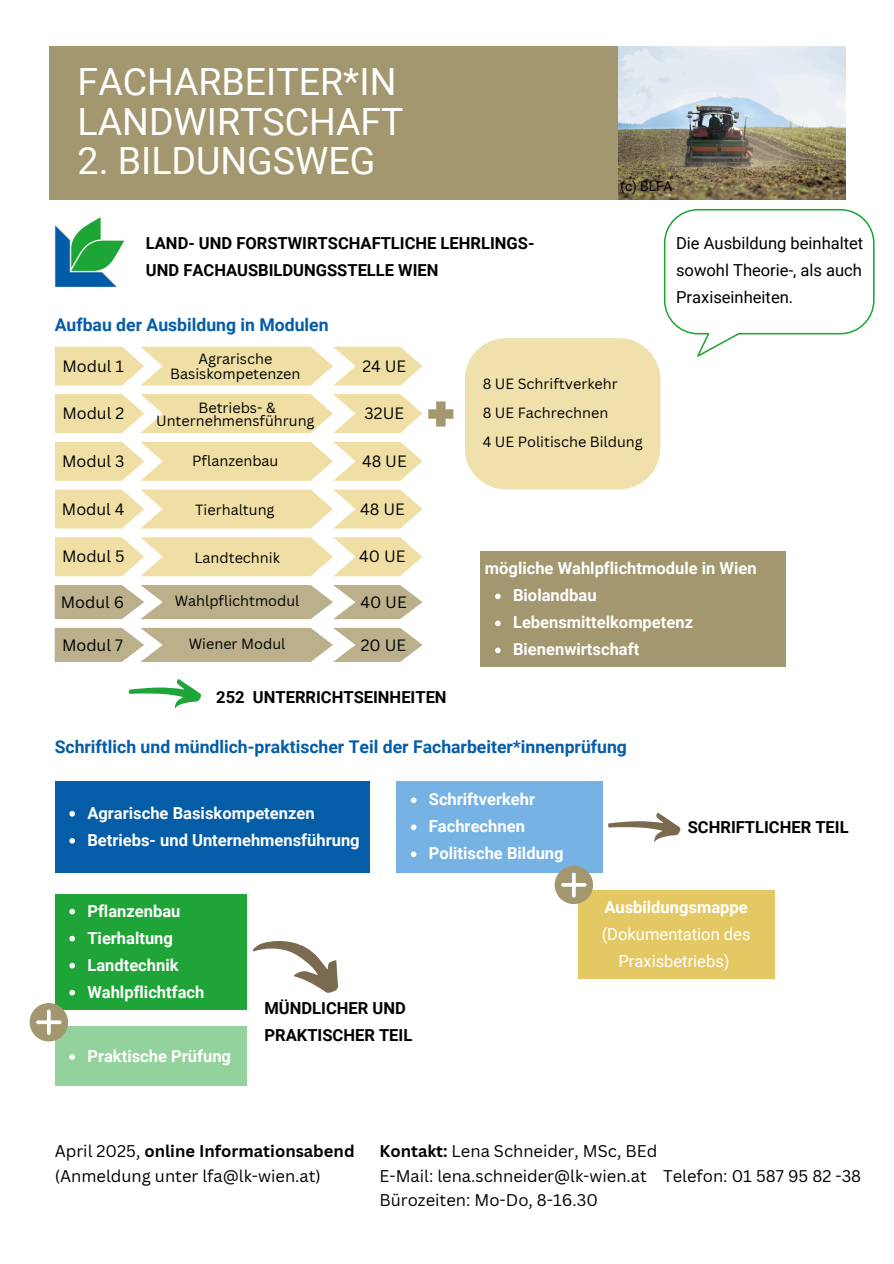
<style>
.page{position:relative;width:894px;height:1264px;background:#fff}
.page>*{position:absolute;margin:0;border:0;box-sizing:border-box;transform-origin:0 0}
.t1{font:37.5px/39.3px "Roboto";color:#fff}
.t2{font:700 17.55px "Roboto";color:#055ca7}
.t3{font:700 16.5px "Roboto";color:#fff}
.t4{font:16.5px/24.8px "Canva Sans";color:#000}
.t5{font:700 16.5px/27px "Roboto";color:#000}
.t6{font:16.5px/27px "Roboto";color:#000;text-align:justify}
.t7{font:16.5px/27px "Roboto";color:#fff;text-align:center}
.t8{font:16.05px "Canva Sans";color:#000}
.t9{font:14.4px "Canva Sans";color:#000}
.t10{font:13.5px "Roboto";color:#000}
.s1{font-weight:700}
</style>
<div class="page">
<img style="left:55px;top:217px;width:70px;height:70px">
<svg style="left:129px;top:679px;width:72px;height:29px"></svg>
<div style="left:49px;top:47px;width:582px;height:153px;background:#a2976f"></div>
<img style="left:618px;top:47px;width:227px;height:153px">
<svg style="left:55px;top:346px;width:367px;height:39px;background:#f1e3b2"></svg>
<svg style="left:55px;top:394px;width:367px;height:39px;background:#f1e3b1"></svg>
<svg style="left:55px;top:442px;width:367px;height:39px;background:#f1e3b1"></svg>
<svg style="left:55px;top:489px;width:367px;height:39px;background:#f1e3b2"></svg>
<svg style="left:55px;top:537px;width:367px;height:39px;background:#f1e3b2"></svg>
<svg style="left:55px;top:585px;width:367px;height:34px;background:#c4bb9b"></svg>
<svg style="left:55px;top:628px;width:367px;height:34px;background:#c4bb9b"></svg>
<svg style="left:465px;top:209px;width:409px;height:280px"></svg>
<svg style="left:428px;top:401px;width:25px;height:25px"></svg>
<div style="left:396px;top:781px;width:206px;height:91px;background:#76b3e4"></div>
<svg style="left:410px;top:797px;width:6px;height:6px"></svg>
<svg style="left:410px;top:824px;width:6px;height:6px"></svg>
<svg style="left:410px;top:851px;width:6px;height:6px"></svg>
<svg style="left:608px;top:812px;width:72px;height:29px"></svg>
<div style="left:55px;top:781px;width:314px;height:91px;background:#055ca7"></div>
<svg style="left:69px;top:811px;width:6px;height:5px"></svg>
<svg style="left:69px;top:838px;width:6px;height:5px"></svg>
<div style="left:55px;top:894px;width:191px;height:115px;background:#1ea437"></div>
<svg style="left:69px;top:908px;width:6px;height:6px"></svg>
<svg style="left:69px;top:935px;width:6px;height:6px"></svg>
<svg style="left:69px;top:962px;width:6px;height:6px"></svg>
<svg style="left:69px;top:989px;width:6px;height:6px"></svg>
<div style="left:55px;top:1026px;width:191px;height:59px;background:#93d19d"></div>
<svg style="left:69px;top:1054px;width:6px;height:5px"></svg>
<div style="left:578px;top:890px;width:195px;height:88px;background:#e4c864"></div>
<svg style="left:253px;top:941px;width:85px;height:52px"></svg>
<svg style="left:554px;top:865px;width:38px;height:38px"></svg>
<svg style="left:30px;top:1003px;width:38px;height:38px"></svg>
<div style="left:480px;top:552px;width:305px;height:115px;background:#a2976f"></div>
<svg style="left:495px;top:593px;width:5px;height:6px"></svg>
<svg style="left:495px;top:620px;width:5px;height:6px"></svg>
<svg style="left:495px;top:647px;width:5px;height:6px"></svg>
<p class="t1" style="left:78px;top:63px;width:327px">FACHARBEITER*IN<br>LANDWIRTSCHAFT</p>
<p class="t1" style="left:78px;top:142px;width:299px">2. BILDUNGSWEG</p>
<p class="t5" style="left:146px;top:230px;width:390px">LAND- UND FORSTWIRTSCHAFTLICHE LEHRLINGS-<br>UND FACHAUSBILDUNGSSTELLE WIEN</p>
<p class="t2" style="left:55px;top:315px;width:275px">Aufbau der Ausbildung in Modulen</p>
<p class="t10" style="left:620px;top:178px;width:53px">(c) BLFA</p>
<h1 class="t6" style="left:676px;top:230px;width:189px">Die Ausbildung beinhaltet sowohl Theorie-, als auch Praxiseinheiten.</h1>
<p class="t9" style="left:198px;top:348px;width:75px">Agrarische</p>
<h3 class="t9" style="left:170px;top:363px;width:131px">Basiskompetenzen</h3>
<h5 class="t8" style="left:62px;top:354px;width:63px">Modul 1</h5>
<h3 class="t8" style="left:362px;top:354px;width:45px">24 UE</h3>
<p class="t9" style="left:198px;top:397px;width:79px">Betriebs- &amp;</p>
<p class="t9" style="left:156px;top:411px;width:160px">Unternehmensführung</p>
<p class="t8" style="left:62px;top:402px;width:63px">Modul 2</p>
<p class="t8" style="left:364px;top:402px;width:41px">32UE</p>
<h5 class="t8" style="left:62px;top:450px;width:64px">Modul 3</h5>
<p class="t9" style="left:192px;top:450px;width:88px">Pflanzenbau</p>
<p class="t8" style="left:362px;top:450px;width:46px">48 UE</p>
<h3 class="t8" style="left:62px;top:497px;width:64px">Modul 4</h3>
<h5 class="t9" style="left:195px;top:499px;width:81px">Tierhaltung</h5>
<h3 class="t8" style="left:62px;top:545px;width:64px">Modul 5</h3>
<h5 class="t9" style="left:194px;top:547px;width:87px">Landtechnik</h5>
<p class="t8" style="left:359px;top:545px;width:48px">40 UE</p>
<h3 class="t8" style="left:61px;top:590px;width:65px">Modul 6</h3>
<p class="t9" style="left:175px;top:590px;width:126px">Wahlpflichtmodul</p>
<p class="t8" style="left:360px;top:590px;width:48px">40 UE</p>
<h2 class="t8" style="left:360px;top:498px;width:46px">48 UE</h2>
<p class="t8" style="left:62px;top:633px;width:62px">Modul 7</p>
<p class="t9" style="left:189px;top:633px;width:98px">Wiener Modul</p>
<h4 class="t8" style="left:361px;top:633px;width:47px">20 UE</h4>
<h5 class="t5" style="left:216px;top:684px;width:232px">252 UNTERRICHTSEINHEITEN</h5>
<p class="t9" style="left:482px;top:374px;width:136px">8 UE Schriftverkehr</p>
<p class="t9" style="left:482px;top:403px;width:127px">8 UE Fachrechnen</p>
<p class="t9" style="left:482px;top:431px;width:161px">4 UE Politische Bildung</p>
<p class="t3" style="left:484px;top:559px;width:273px">mögliche Wahlpflichtmodule in Wien</p>
<h2 class="t3" style="left:513px;top:586px;width:85px">Biolandbau</h2>
<p class="t3" style="left:513px;top:613px;width:181px">Lebensmittelkompetenz</p>
<h5 class="t3" style="left:513px;top:640px;width:128px">Bienenwirtschaft</h5>
<p class="t2" style="left:55px;top:736px;width:573px">Schriftlich und mündlich-praktischer Teil der Facharbeiter*innenprüfung</p>
<h5 class="t3" style="left:87px;top:803px;width:229px">Agrarische Basiskompetenzen</h5>
<p class="t3" style="left:87px;top:830px;width:274px">Betriebs- und Unternehmensführung</p>
<p class="t3" style="left:428px;top:790px;width:108px">Schriftverkehr</p>
<p class="t3" style="left:428px;top:817px;width:98px">Fachrechnen</p>
<h2 class="t3" style="left:428px;top:844px;width:136px">Politische Bildung</h2>
<p class="t5" style="left:687px;top:813px;width:162px">SCHRIFTLICHER TEIL</p>
<h4 class="t3" style="left:87px;top:901px;width:95px">Pflanzenbau</h4>
<h5 class="t3" style="left:87px;top:928px;width:87px">Tierhaltung</h5>
<p class="t3" style="left:87px;top:955px;width:93px">Landtechnik</p>
<p class="t3" style="left:87px;top:982px;width:119px">Wahlpflichtfach</p>
<h3 class="t3" style="left:87px;top:1046px;width:145px">Praktische Prüfung</h3>
<h3 class="t5" style="left:264px;top:995px;width:149px">MÜNDLICHER UND<br>PRAKTISCHER TEIL</h3>
<h5 class="t7" style="left:601px;top:894px;width:150px"><span class="s1">Ausbildungsmappe </span>(Dokumentation des<br>Praxisbetriebs)</h5>
<p class="t4" style="left:55px;top:1137px;width:301px">April 2025, <span class="s1">online Informationsabend </span>(Anmeldung unter lfa@lk-wien.at)</p>
<p class="t4" style="left:379px;top:1137px;width:483px"><span class="s1">Kontakt:</span> Lena Schneider, MSc, BEd<br>E-Mail: lena.schneider@lk-wien.at Telefon: 01 587 95 82 -38<br>Bürozeiten: Mo-Do, 8-16.30</p>
</div>
